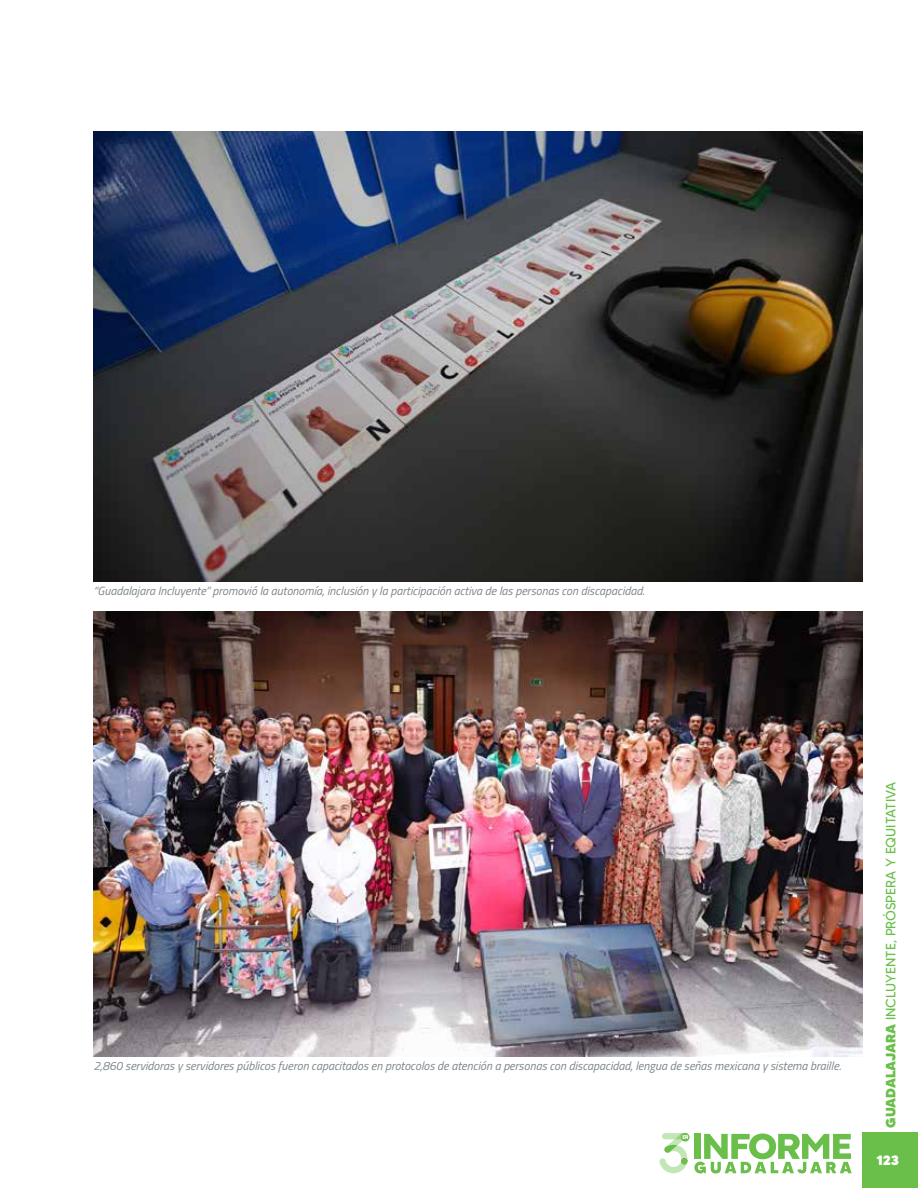
<style>
.page{position:relative;width:918px;height:1188px;background:#fff}
.page>*{position:absolute;margin:0;border:0;box-sizing:border-box;transform-origin:0 0}
.t1{font:13.5px "MADETOMMY";color:#6abf4b}
.t2{font:800 13.5px "MADETOMMY";color:#fff}
.t3{font:italic 12px "Titillium Web";color:#7c858b}
.s1{font-weight:800}
</style>
<div class="page">
<div style="left:863px;top:1133px;width:55px;height:55px;background:#6abf4b"></div>
<svg style="left:659px;top:1133px;width:29px;height:40px"></svg>
<div style="left:681px;top:1158px;width:6px;height:7px;background:#6abf4b;border-radius:50%"></div>
<svg style="left:694px;top:1134px;width:158px;height:39px"></svg>
<img style="left:94px;top:132px;width:769px;height:450px">
<img style="left:94px;top:612px;width:769px;height:444px">
<p class="t3" style="left:94px;top:582px;width:553px">“Guadalajara Incluyente” promovió la autonomía, inclusión y la participación activa de las personas con discapacidad.</p>
<p class="t3" style="left:94px;top:1057px;width:749px">2,860 servidoras y servidores públicos fueron capacitados en protocolos de atención a personas con discapacidad, lengua de señas mexicana y sistema braille.</p>
<p class="t1" style="left:882px;top:1128px;width:347px;rotate:-90deg"><span class="s1">GUADALAJARA</span> INCLUYENTE, PRÓSPERA Y EQUITATIVA</p>
<p class="t2" style="left:877px;top:1151px;width:24px">123</p>
</div>
